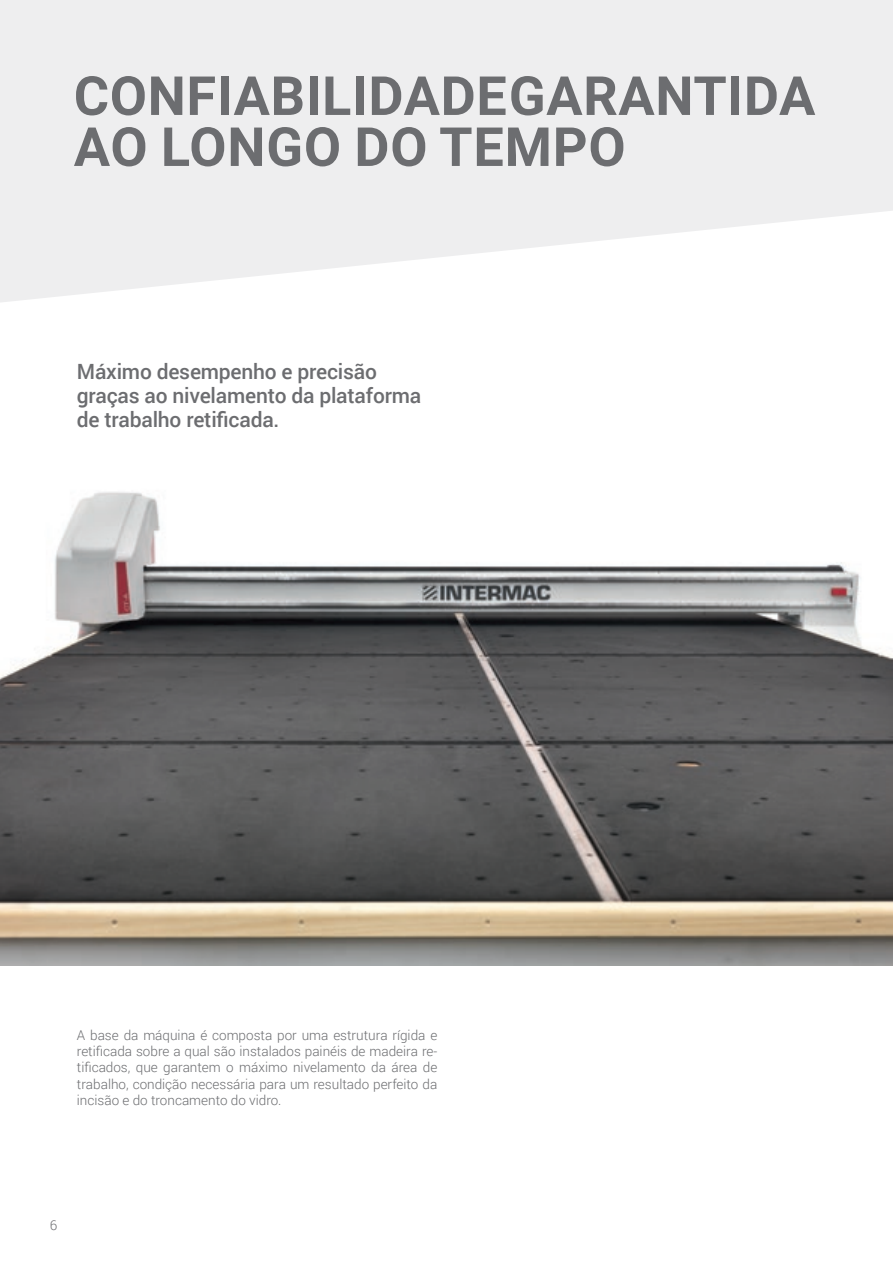
<style>
.page{position:relative;width:893px;height:1263px;background:#fff}
.page>*{position:absolute;margin:0;border:0;box-sizing:border-box;transform-origin:0 0}
.t1{font:700 54px/51px "Roboto";letter-spacing:.01em;color:#6c6d70}
.t2{font:500 21px/24px "Roboto";letter-spacing:-.01em;color:#6c6d70}
.t3{font:300 13.5px/16.2px "Roboto";color:#6c6d70;text-align:justify}
</style>
<div class="page">
<svg style="left:0;top:0;width:893px;height:302px;fill:#eeeeef"></svg>
<img style="left:0;top:492px;width:893px;height:473px">
<p class="t1" style="left:74px;top:68px;width:743px">CONFIABILIDADE GARANTIDA<br>AO LONGO DO TEMPO</p>
<p class="t2" style="left:77px;top:359px;width:346px">Máximo desempenho e precisão graças ao nivelamento da plataforma de trabalho retificada.</p>
<p class="t3" style="left:77px;top:1026px;width:362px">A base da máquina é composta por uma estrutura rígida e retificada sobre a qual são instalados painéis de madeira re&shy;tificados, que garantem o máximo nivelamento da área de trabalho, condição necessária para um resultado perfeito da incisão e do troncamento do vidro.</p>
<p class="t3" style="left:50px;top:1216px;width:9px">6</p>
</div>
